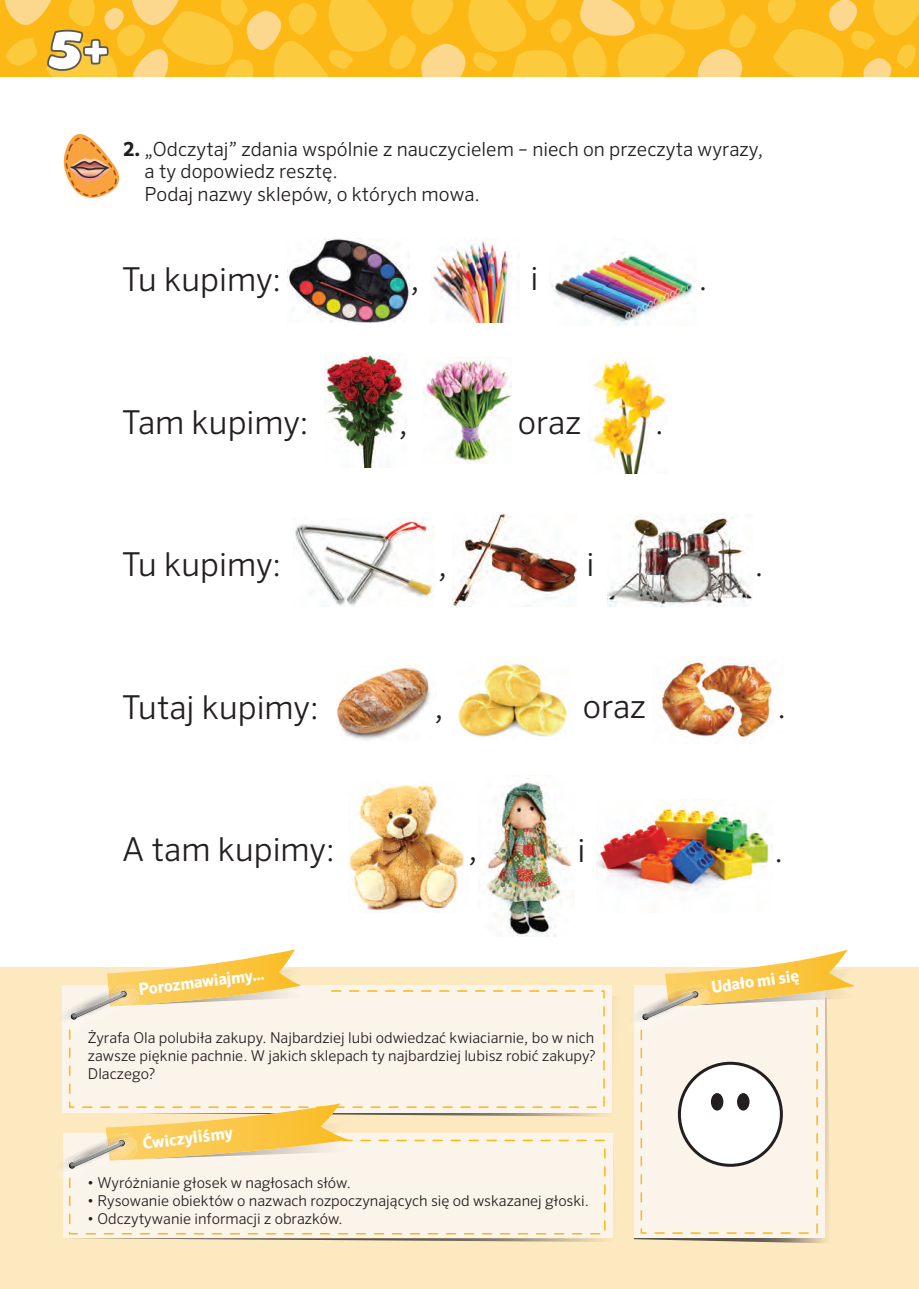
<style>
.page{position:relative;width:919px;height:1289px;background:#fff}
.page>*{position:absolute;margin:0;border:0;box-sizing:border-box;transform-origin:0 0}
.t1{font:300 33px "Sero Pro";color:#231f20}
.t2{font:300 19.5px/22.5px "Sero Pro";color:#231f20}
.t3{font:700 16.5px "Sero Pro";color:#fff}
.t4{font:300 15px/18px "Sero Pro";color:#231f20;text-align:justify}
.s1{font-weight:700}
</style>
<div class="page">
<div style="left:0;top:967px;width:918px;height:321px;background:#fde9bf"></div>
<svg style="left:348px;top:995px;width:264px;height:121px"></svg>
<div style="left:62px;top:985px;width:549px;height:127px;background:#faf4ea"></div>
<svg style="left:62px;top:949px;width:239px;height:70px"></svg>
<svg style="left:68px;top:989px;width:537px;height:119px"></svg>
<svg style="left:73px;top:1133px;width:540px;height:108px"></svg>
<div style="left:63px;top:1133px;width:549px;height:105px;background:#faf4ea"></div>
<svg style="left:60px;top:1103px;width:288px;height:75px"></svg>
<svg style="left:68px;top:1138px;width:538px;height:97px"></svg>
<svg style="left:634px;top:1237px;width:191px;height:6px"></svg>
<svg style="left:633px;top:950px;width:221px;height:284px"></svg>
<svg style="left:767px;top:0;width:151px;height:77px;background:#fbc230"></svg>
<div style="left:679px;top:1063px;width:102px;height:102px;background:#fff;border-radius:50%"></div>
<div style="left:677px;top:1061px;width:105px;height:105px;border:3px solid #231f20;border-radius:50%"></div>
<div style="left:710px;top:1093px;width:13px;height:17px;background:#231f20;border-radius:50%"></div>
<div style="left:737px;top:1093px;width:12px;height:17px;background:#231f20;border-radius:50%"></div>
<svg style="left:4px;top:0;width:752px;height:77px;background:#fac338"></svg>
<img style="left:433px;top:241px;width:86px;height:81px">
<svg style="left:64px;top:134px;width:55px;height:64px"></svg>
<img style="left:288px;top:239px;width:121px;height:83px">
<img style="left:551px;top:252px;width:145px;height:73px">
<img style="left:324px;top:353px;width:82px;height:114px">
<img style="left:590px;top:360px;width:76px;height:113px">
<img style="left:423px;top:357px;width:88px;height:105px">
<img style="left:607px;top:517px;width:145px;height:89px">
<img style="left:295px;top:518px;width:139px;height:88px">
<img style="left:452px;top:513px;width:124px;height:93px">
<img style="left:660px;top:656px;width:114px;height:87px">
<img style="left:337px;top:667px;width:94px;height:73px">
<img style="left:596px;top:804px;width:176px;height:86px">
<img style="left:483px;top:782px;width:88px;height:154px">
<img style="left:348px;top:785px;width:116px;height:126px">
<img style="left:458px;top:663px;width:110px;height:74px">
<h2 class="t2" style="left:145px;top:137px;width:620px;text-indent:-21px"><span class="s1">2.</span> „Odczytaj” zdania wspólnie z nauczycielem – niech on przeczyta wyrazy, a ty dopowiedz resztę.<br>Podaj nazwy sklepów, o których mowa.</h2>
<h1 class="t1" style="left:122px;top:260px;width:161px">Tu kupimy:</h1>
<h1 class="t1" style="left:122px;top:402px;width:188px">Tam kupimy:</h1>
<h1 class="t1" style="left:122px;top:545px;width:161px">Tu kupimy:</h1>
<h1 class="t1" style="left:122px;top:687px;width:198px">Tutaj kupimy:</h1>
<h1 class="t1" style="left:122px;top:829px;width:214px">A tam kupimy:</h1>
<h1 class="t1" style="left:410px;top:258px;width:11px">,</h1>
<h1 class="t1" style="left:530px;top:258px;width:9px">i</h1>
<h1 class="t1" style="left:698px;top:258px;width:11px">.</h1>
<h1 class="t1" style="left:399px;top:403px;width:11px">,</h1>
<h1 class="t1" style="left:438px;top:544px;width:11px">,</h1>
<h1 class="t1" style="left:518px;top:403px;width:65px">oraz</h1>
<h1 class="t1" style="left:586px;top:544px;width:9px">i</h1>
<h1 class="t1" style="left:655px;top:403px;width:11px">.</h1>
<h1 class="t1" style="left:434px;top:687px;width:11px">,</h1>
<h1 class="t1" style="left:468px;top:829px;width:11px">,</h1>
<h1 class="t1" style="left:582px;top:687px;width:65px">oraz</h1>
<h1 class="t1" style="left:577px;top:831px;width:9px">i</h1>
<h1 class="t1" style="left:754px;top:544px;width:11px">.</h1>
<h1 class="t1" style="left:777px;top:687px;width:11px">.</h1>
<h1 class="t1" style="left:774px;top:831px;width:11px">.</h1>
<p class="t3" style="left:138px;top:979px;width:128px;rotate:-7deg">Porozmawiajmy…</p>
<p class="t3" style="left:710px;top:977px;width:90px;rotate:-8deg">Udało mi się</p>
<p class="t4" style="left:88px;top:1028px;width:509px">Żyrafa Ola polubiła zakupy. Najbardziej lubi odwiedzać kwiaciarnie, bo w nich zawsze pięknie pachnie. W jakich sklepach ty najbardziej lubisz robić zakupy?<br>Dlaczego?</p>
<p class="t3" style="left:141px;top:1133px;width:92px;rotate:-7deg">Ćwiczyliśmy</p>
<p class="t4" style="left:87px;top:1173px;width:265px">• Wyróżnianie głosek w nagłosach słów.</p>
<p class="t4" style="left:87px;top:1191px;width:503px">• Rysowanie obiektów o nazwach rozpoczynających się od wskazanej głoski.</p>
<p class="t4" style="left:87px;top:1209px;width:257px">• Odczytywanie informacji z obrazków.</p>
</div>
